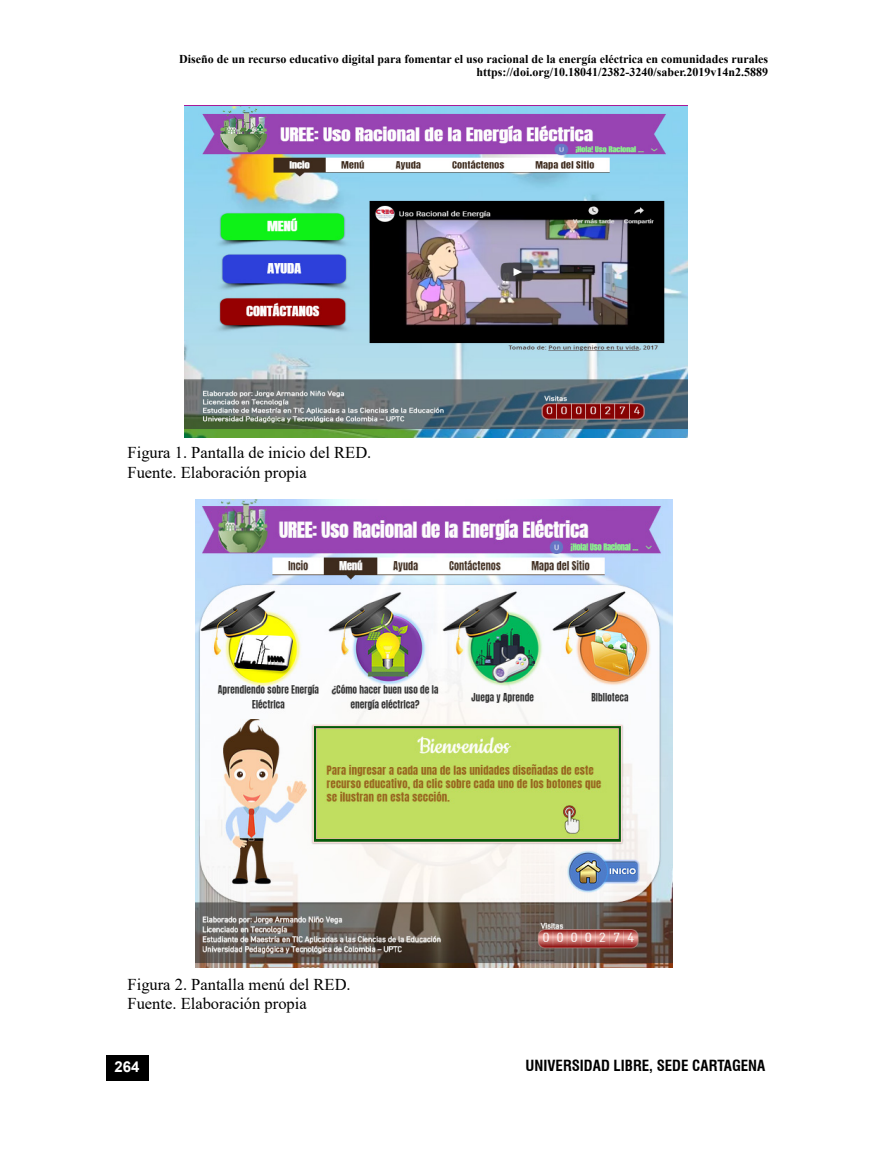
<style>
.page{position:relative;width:893px;height:1149px;background:#fff}
.page>*{position:absolute;margin:0;border:0;box-sizing:border-box;transform-origin:0 0}
.t1{font:16.5px/19.5px "Times New Roman";color:#000}
.t2{font:700 condensed 15px "Swiss 721 BT";color:#000}
.t3{font:700 15px "Arial";color:#fff}
.t4{font:700 12px/13.5px "Times New Roman";color:#000;text-align:right}
</style>
<div class="page">
<div style="left:106px;top:1054px;width:43px;height:26px;background:#000"></div>
<img style="left:184px;top:106px;width:503px;height:331px">
<img style="left:195px;top:499px;width:478px;height:468px">
<p class="t4" style="left:179px;top:52px;width:591px">Diseño de un recurso educativo digital para fomentar el uso racional de la energía eléctrica en comunidades rurales https://doi.org/10.18041/2382-3240/saber.2019v14n2.5889</p>
<h1 class="t1" style="left:128px;top:442px;width:245px">Figura 1. Pantalla de inicio del RED.<br>Fuente. Elaboración propia</h1>
<h1 class="t1" style="left:128px;top:973px;width:225px">Figura 2. Pantalla menú del RED.<br>Fuente. Elaboración propia</h1>
<p class="t3" style="left:115px;top:1056px;width:27px">264</p>
<p class="t2" style="left:525px;top:1056px;width:241px">UNIVERSIDAD LIBRE, SEDE CARTAGENA</p>
</div>
